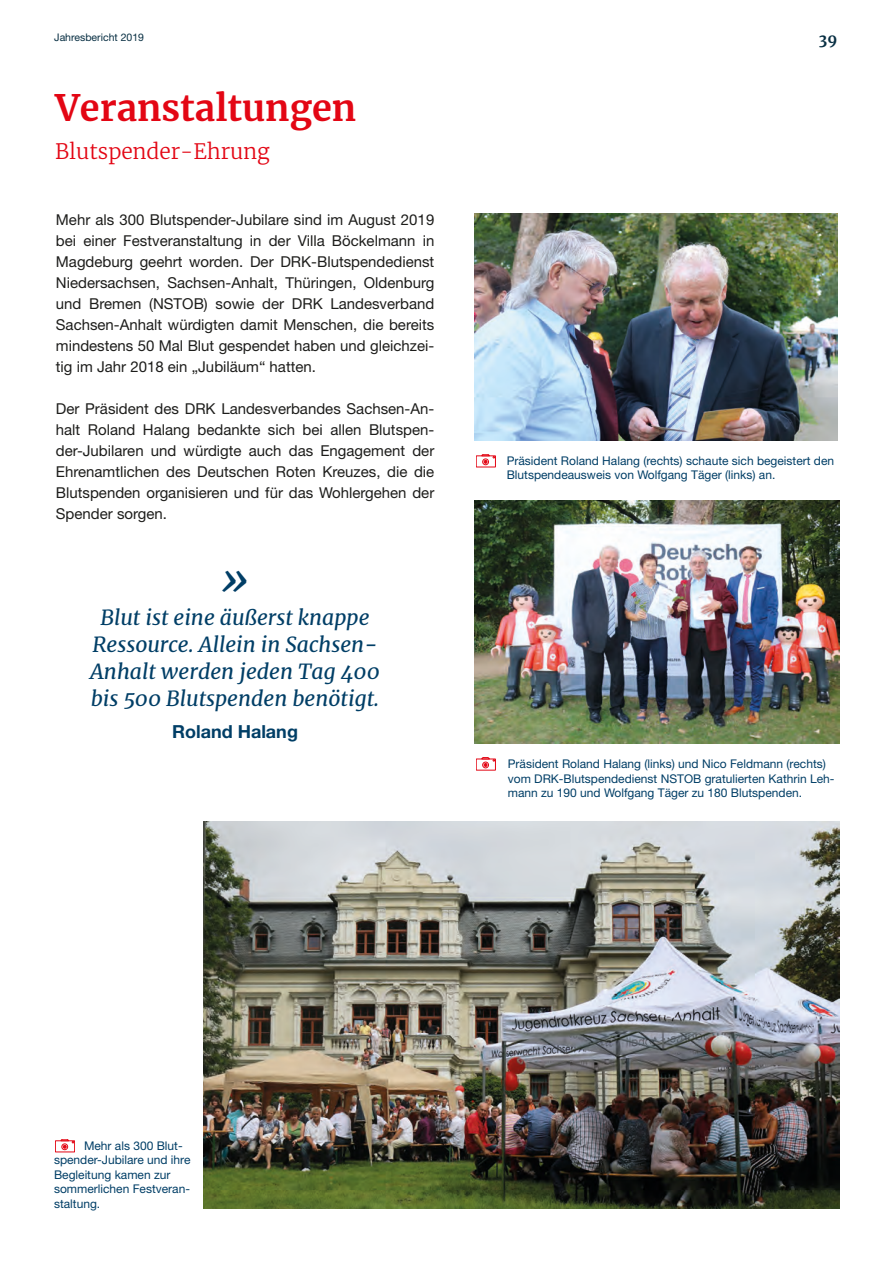
<style>
.page{position:relative;width:893px;height:1263px;background:#fff}
.page>*{position:absolute;margin:0;border:0;box-sizing:border-box;transform-origin:0 0}
.t1{font:italic 42px "Merriweather";color:#003e66}
.t2{font:700 36px "Merriweather";color:#e30614}
.t3{font:italic 21px/27px "Merriweather";color:#003e66;text-align:center}
.t4{font:300 21px "Merriweather";color:#e30614}
.t5{font:700 18px "Helvetica Neue";color:#003e66}
.t6{font:15px/21px "Helvetica Neue";color:#1d1d1b;text-align:justify}
.t7{font:700 15px "Merriweather";color:#082f43}
.t8{font:12px/14.4px "Helvetica Neue";color:#003e66}
.t9{font:10.5px "Helvetica Neue";color:#082f43}
</style>
<div class="page">
<div style="left:476px;top:456px;width:20px;height:11px;border:1px solid #e30614"></div>
<svg style="left:482px;top:454px;width:13px;height:11px"></svg>
<img style="left:203px;top:821px;width:636px;height:388px">
<img style="left:475px;top:213px;width:362px;height:227px">
<img style="left:475px;top:500px;width:364px;height:243px">
<div style="left:476px;top:759px;width:20px;height:11px;border:1px solid #e30614"></div>
<svg style="left:482px;top:757px;width:13px;height:11px"></svg>
<div style="left:55px;top:1141px;width:20px;height:11px;border:1px solid #e30614"></div>
<svg style="left:61px;top:1139px;width:13px;height:11px"></svg>
<p class="t9" style="left:54px;top:31px;width:91px">Jahresbericht 2019</p>
<p class="t7" style="left:819px;top:29px;width:20px">39</p>
<h2 class="t2" style="left:55px;top:83px;width:303px">Veranstaltungen</h2>
<h3 class="t4" style="left:55px;top:137px;width:216px">Blutspender-Ehrung</h3>
<p class="t6" style="left:56px;top:209px;width:380px">Mehr als 300 Blutspender-Jubilare sind im August 2019 bei einer Festveranstaltung in der Villa Böckelmann in Magdeburg geehrt worden. Der DRK-Blutspendedienst Niedersachsen, Sachsen-Anhalt, Thüringen, Oldenburg und Bremen (NST</p>
<p class="t6" style="left:56px;top:293px;width:380px;text-indent:126px">OB) sowie der DRK Landesverband Sachsen-Anhalt würdigten damit Menschen, die bereits mindestens 50 Mal Blut gespendet haben und gleichzei&shy;tig im Jahr 2018 ein „Jubiläum“ hatten.</p>
<p class="t6" style="left:56px;top:398px;width:380px">Der Präsident des DRK Landesverbandes Sachsen-An&shy;halt Roland Halang bedankte sich bei allen Blutspen&shy;der-Jubilaren und würdigte auch das Engagement der Ehrenamtlichen des Deutschen Roten Kreuzes, die die Blutspenden organisieren und für das Wohlergehen der Spender sorgen.</p>
<h1 class="t1" style="left:221px;top:550px;width:30px">»</h1>
<h3 class="t3" style="left:90px;top:604px;width:291px">Blut ist eine äußerst knappe<br>Ressource. Allein in Sachsen-<br>Anhalt werden jeden Tag 400 bis 500 Blutspenden benötigt.</h3>
<p class="t5" style="left:172px;top:720px;width:127px">Roland Halang</p>
<p class="t8" style="left:507px;top:453px;width:329px">Präsident Roland H alang (rechts) schaute sich begeistert den<br>Blutspendeausweis von Wolfgang Täger (links) an.</p>
<p class="t8" style="left:508px;top:756px;width:320px">Präsident Roland Halang (links) und Nico Feldmann (rechts) vom DRK-Blutspendedienst NST</p>
<p class="t8" style="left:508px;top:771px;width:328px;text-indent:176px">OB gratulierten Kathrin Leh&shy;mann zu 190 und Wolfgang Täger zu 180 Blutspenden.</p>
<p class="t8" style="left:54px;top:1138px;width:138px;text-indent:30px">Mehr als 300 Blut&shy;spender-Jubilare und ihre<br>Begleitung kamen zur sommerlichen Festveran&shy;staltung.</p>
</div>
